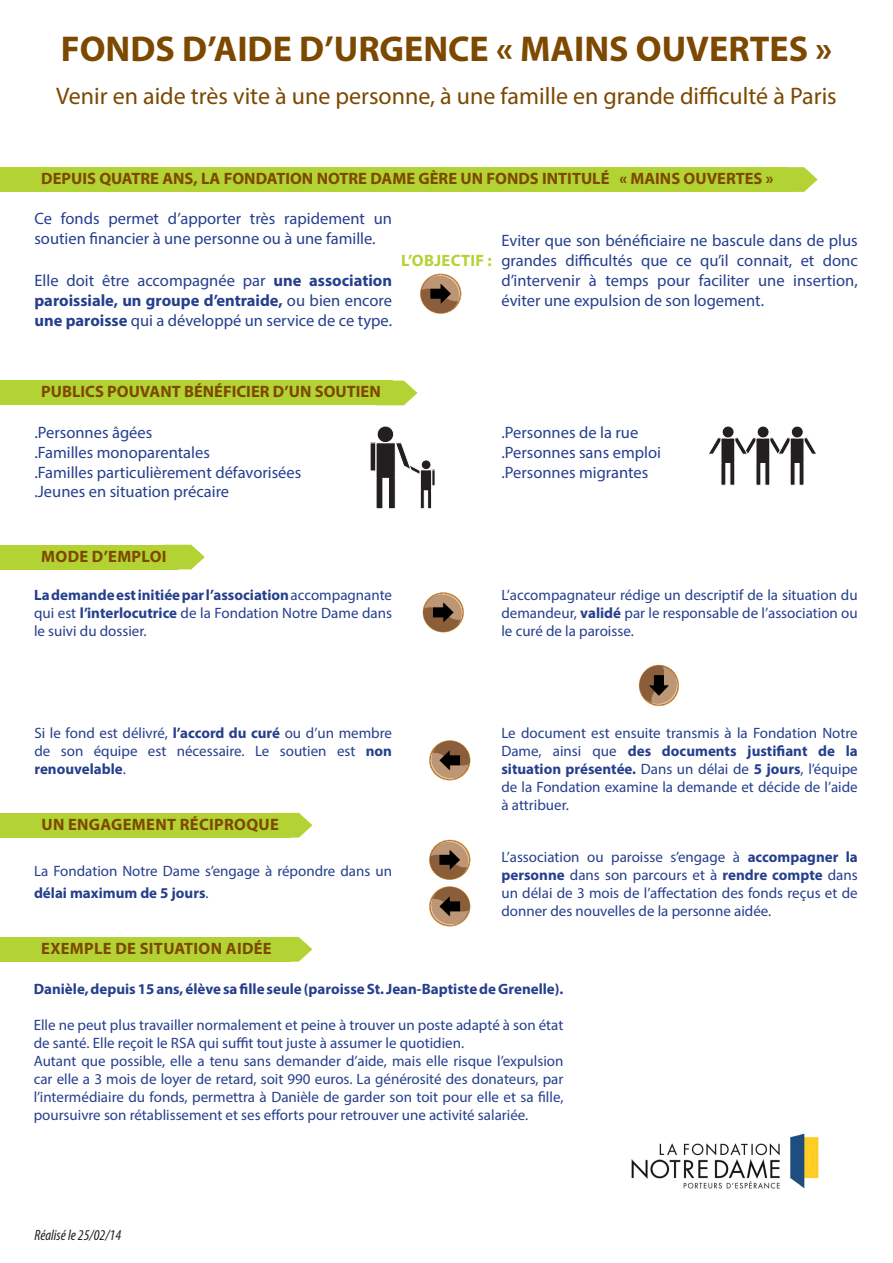
<style>
.page{position:relative;width:893px;height:1263px;background:#fff}
.page>*{position:absolute;margin:0;border:0;box-sizing:border-box;transform-origin:0 0}
.t1{font:700 36px "Myriad Pro";color:#7d4800}
.t2{font:24px "Myriad Pro";color:#7d4800}
.t3{font:16.5px/19.8px "Myriad Pro";color:#253f8e;text-align:justify}
.t4{font:700 16.5px "Myriad Pro";color:#7d4800}
.t5{font:700 16.5px "Myriad Pro";letter-spacing:.02em;color:#7d4800}
.t6{font:700 16.5px "Myriad Pro";letter-spacing:.02em;color:#b3d234}
.t7{font:15px/18px "Myriad Pro";color:#253f8e;text-align:justify}
.t8{font:700 15px "Myriad Pro";color:#253f8e}
.t9{font:italic condensed 15px "Myriad Pro";color:#231f20}
.s1{font-weight:700}
</style>
<div class="page">
<svg style="left:787px;top:167px;width:31px;height:25px"></svg>
<svg style="left:392px;top:381px;width:25px;height:24px"></svg>
<svg style="left:178px;top:545px;width:27px;height:24px"></svg>
<svg style="left:291px;top:813px;width:22px;height:25px"></svg>
<svg style="left:291px;top:937px;width:21px;height:25px"></svg>
<div style="left:0;top:167px;width:787px;height:25px;background:#b3d234"></div>
<div style="left:0;top:381px;width:392px;height:24px;background:#b3d234"></div>
<div style="left:0;top:545px;width:178px;height:24px;background:#b3d234"></div>
<div style="left:0;top:813px;width:291px;height:25px;background:#b3d234"></div>
<div style="left:0;top:937px;width:291px;height:25px;background:#b3d234"></div>
<img style="left:631px;top:1133px;width:188px;height:56px">
<svg style="left:423px;top:592px;width:41px;height:40px"></svg>
<svg style="left:429px;top:840px;width:41px;height:40px"></svg>
<svg style="left:420px;top:274px;width:41px;height:40px"></svg>
<svg style="left:639px;top:665px;width:40px;height:41px"></svg>
<svg style="left:429px;top:740px;width:41px;height:40px"></svg>
<svg style="left:429px;top:886px;width:41px;height:40px"></svg>
<div style="left:370px;top:443px;width:6px;height:28px;background:#231f20"></div>
<div style="left:377px;top:426px;width:17px;height:17px;background:#231f20;border-radius:50%"></div>
<div style="left:377px;top:425px;width:17px;height:18px;border:1px solid #fff;border-radius:50%"></div>
<hr style="left:432px;top:470px;width:3px;height:16px;background:#231f20">
<div style="left:431px;top:469px;width:5px;height:17px;border:1px solid #fff"></div>
<svg style="left:375px;top:441px;width:58px;height:68px"></svg>
<div style="left:757px;top:426px;width:12px;height:12px;background:#231f20;border-radius:50%"></div>
<div style="left:757px;top:425px;width:13px;height:13px;border:1px solid #fff;border-radius:50%"></div>
<div style="left:722px;top:426px;width:12px;height:12px;background:#231f20;border-radius:50%"></div>
<div style="left:722px;top:425px;width:12px;height:13px;border:1px solid #fff;border-radius:50%"></div>
<svg style="left:709px;top:436px;width:107px;height:50px"></svg>
<div style="left:791px;top:426px;width:12px;height:12px;background:#231f20;border-radius:50%"></div>
<div style="left:791px;top:425px;width:13px;height:13px;border:1px solid #fff;border-radius:50%"></div>
<p class="t1" style="left:61px;top:25px;width:773px">FONDS D’AIDE D’URGENCE « MAINS OUVERTES »</p>
<p class="t2" style="left:56px;top:81px;width:782px">Venir en aide très vite à une personne, à une famille en grande difficulté à Paris</p>
<p class="t4" style="left:41px;top:168px;width:734px">DEPUIS QUATRE ANS, LA FONDATION NOTRE DAME GÈRE UN FONDS INTITULÉ « MAINS OUVERTES »</p>
<p class="t3" style="left:34px;top:208px;width:359px">Ce fonds permet d’apporter très rapidement un soutien financier à une personne ou à une famille.</p>
<p class="t3" style="left:34px;top:270px;width:359px">Elle doit être accompagnée par <span class="s1">une association paroissiale, un groupe d’entraide,</span> ou bien encore <span class="s1">une paroisse</span> qui a développé un service de ce type.</p>
<p class="t6" style="left:401px;top:249px;width:92px">L’OBJECTIF :</p>
<p class="t3" style="left:501px;top:230px;width:358px">Eviter que son bénéficiaire ne bascule dans de plus grandes difficultés que ce qu’il connait, et donc d’intervenir à temps pour faciliter une insertion, éviter une expulsion de son logement.</p>
<p class="t4" style="left:41px;top:381px;width:341px">PUBLICS POUVANT BÉNÉFICIER D’UN SOUTIEN</p>
<p class="t3" style="left:34px;top:422px;width:119px">.Personnes âgées</p>
<p class="t3" style="left:34px;top:442px;width:177px">.Familles monoparentales</p>
<p class="t3" style="left:34px;top:462px;width:268px">.Familles particulièrement défavorisées</p>
<p class="t3" style="left:34px;top:482px;width:196px">.Jeunes en situation précaire</p>
<p class="t5" style="left:41px;top:545px;width:127px">MODE D’EMPLOI</p>
<p class="t3" style="left:501px;top:422px;width:138px">.Personnes de la rue</p>
<p class="t3" style="left:501px;top:442px;width:161px">.Personnes sans emploi</p>
<p class="t3" style="left:501px;top:462px;width:148px">.Personnes migrantes</p>
<p class="t7" style="left:34px;top:586px;width:360px"><span class="s1">La demande est initiée par l’association</span> accompagnante qui est <span class="s1">l’interlocutrice</span> de la Fondation Notre Dame dans le suivi du dossier.</p>
<p class="t7" style="left:501px;top:586px;width:358px">L’accompagnateur rédige un descriptif de la situation du demandeur, <span class="s1">validé</span> par le responsable de l’association ou le curé de la paroisse.</p>
<p class="t7" style="left:34px;top:724px;width:359px">Si le fond est délivré, <span class="s1">l’accord du curé</span> ou d’un membre de son équipe est nécessaire. Le soutien est <span class="s1">non renouvelable</span>.</p>
<p class="t5" style="left:41px;top:813px;width:239px">UN ENGAGEMENT RÉCIPROQUE</p>
<p class="t7" style="left:34px;top:860px;width:360px;line-height:21.6px">La Fondation Notre Dame s’engage à répondre dans un <span class="s1">délai maximum de 5 jours</span>.</p>
<p class="t5" style="left:41px;top:937px;width:232px">EXEMPLE DE SITUATION AIDÉE</p>
<p class="t7" style="left:501px;top:724px;width:358px">Le document est ensuite transmis à la Fondation Notre Dame, ainsi que <span class="s1">des documents justifiant de la situation présentée.</span> Dans un délai de <span class="s1">5 jours</span>, l’équipe de la Fondation examine la demande et décide de l’aide à attribuer.</p>
<p class="t7" style="left:501px;top:847px;width:358px">L’association ou paroisse s’engage à <span class="s1">accompagner la personne</span> dans son parcours et à <span class="s1">rendre compte</span> dans un délai de 3 mois de l’affectation des fonds reçus et de donner des nouvelles de la personne aidée.</p>
<p class="t8" style="left:34px;top:979px;width:531px">Danièle, depuis 15 ans, élève sa fille seule (paroisse St. Jean-Baptiste de Grenelle).</p>
<p class="t7" style="left:34px;top:1015px;width:531px">Elle ne peut plus travailler normalement et peine à trouver un poste adapté à son état de santé. Elle reçoit le RSA qui suffit tout juste à assumer le quotidien.</p>
<p class="t7" style="left:34px;top:1051px;width:531px">Autant que possible, elle a tenu sans demander d’aide, mais elle risque l’expulsion car elle a 3 mois de loyer de retard, soit 990 euros. La générosité des donateurs, par l’intermédiaire du fonds, permettra à Danièle de garder son toit pour elle et sa fille, poursuivre son rétablissement et ses efforts pour retrouver une activité salariée.</p>
<p class="t9" style="left:34px;top:1226px;width:88px">Réalisé le 25/02/14</p>
</div>
